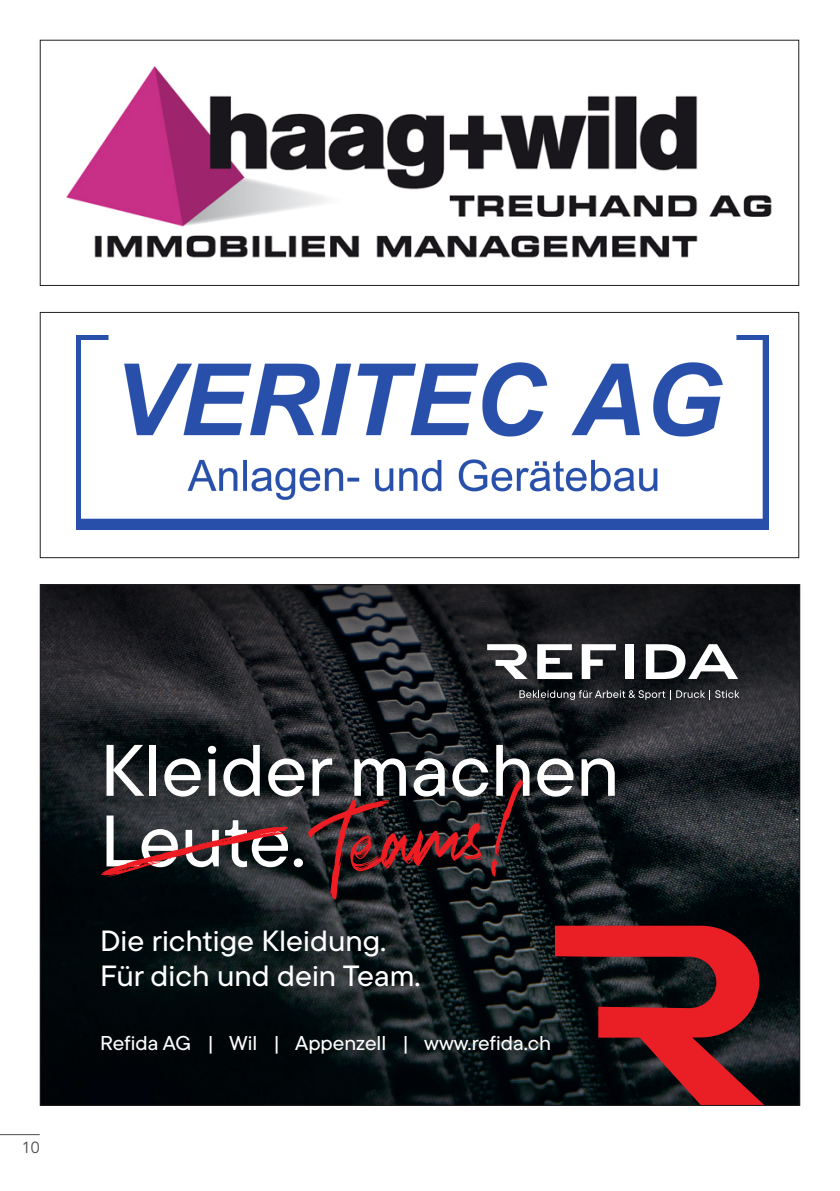
<style>
.page{position:relative;width:840px;height:1191px;background:#fff}
.page>*{position:absolute;margin:0;border:0;box-sizing:border-box;transform-origin:0 0}
.t1{font:84.6px "Whisper Nature";color:#ee1d23;scale:1.05 1}
.t2{font:500 72.6px/70.6px "TT Commons Pro";color:#fff;scale:1.05 1}
.t3{font:500 29.2px/35px "TT Commons Pro";color:#fff;scale:1.05 1}
.t4{font:500 20px "TT Commons Pro";color:#fff;scale:1.05 1}
.t5{font:16px "Avenir LT Std";color:#4b4c4d}
</style>
<div class="page">
<hr style="left:0;top:1134px;width:40px;height:1px;background:#4b4c4d">
<img style="left:42px;top:935px;width:755px;height:169px">
<svg style="left:42px;top:586px;width:755px;height:349px;background:#1a1f22"></svg>
<svg style="left:487px;top:644px;width:40px;height:35px"></svg>
<svg style="left:581px;top:644px;width:34px;height:35px"></svg>
<div style="left:624px;top:644px;width:9px;height:35px;background:#fff"></div>
<svg style="left:645px;top:644px;width:92px;height:35px"></svg>
<svg style="left:537px;top:644px;width:35px;height:35px"></svg>
<svg style="left:519px;top:690px;width:151px;height:10px;background:#4d4f52"></svg>
<svg style="left:676px;top:690px;width:63px;height:10px"></svg>
<svg style="left:554px;top:925px;width:210px;height:179px;background:#6b1a1e"></svg>
<svg style="left:100px;top:826px;width:188px;height:50px;background:#331e21"></svg>
<img style="left:66px;top:66px;width:706px;height:192px">
<div style="left:40px;top:40px;width:758px;height:246px;border:1px solid #231f20"></div>
<img style="left:76px;top:335px;width:692px;height:195px">
<div style="left:40px;top:312px;width:758px;height:246px;border:1px solid #231f20"></div>
<p class="t5" style="left:22px;top:1138px;width:19px">10</p>
<h2 class="t2" style="left:100px;top:735px;width:496px">Kleider machen<br>Leute.</h2>
<h1 class="t1" style="left:304px;top:798px;width:212px;rotate:-5deg">Teams!</h1>
<p class="t3" style="left:100px;top:923px;width:306px">Die richtige Kleidung.<br>Für dich und dein Team.</p>
<p class="t4" style="left:100px;top:1028px;width:431px">Refida AG | Wil | Appenzell | www.refida.ch</p>
</div>
